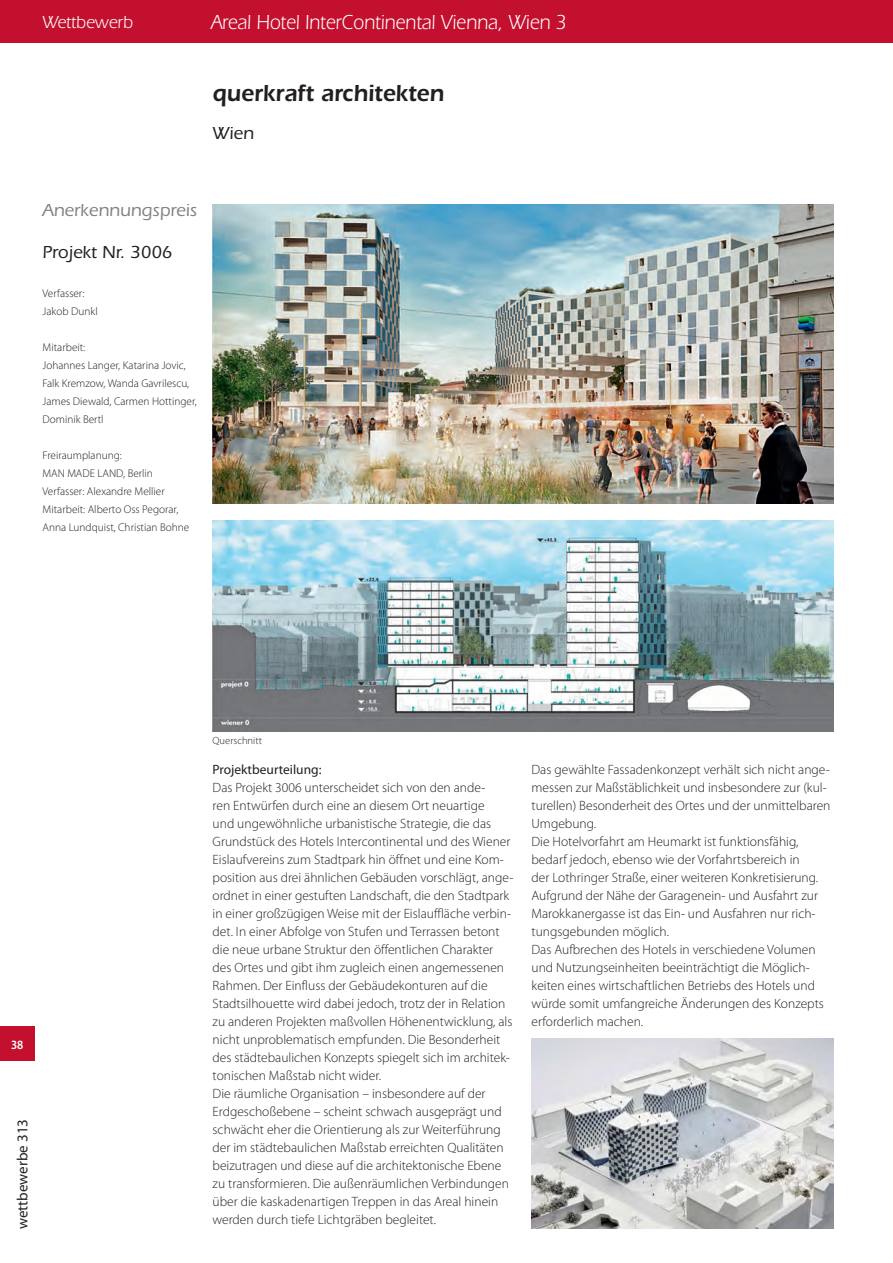
<style>
.page{position:relative;width:893px;height:1263px;background:#fff}
.page>*{position:absolute;margin:0;border:0;box-sizing:border-box;transform-origin:0 0}
.t1{font:600 24px "ITC Eras Std";color:#231f20;scale:.95 1}
.t2{font:21px "ITC Eras Std";color:#fff;scale:.9 1}
.t3{font:500 18px "ITC Eras Std";color:#231f20}
.t4{font:500 18px "ITC Eras Std";color:#808285}
.t5{font:18px "ITC Eras Std";color:#fff;scale:.95 1}
.t6{font:15px "Myriad Pro";color:#231f20}
.t7{font:300 13.5px/18px "Myriad Pro";color:#231f20}
.t8{font:13.5px "Myriad Pro";color:#231f20}
.t9{font:600 12.75px "Myriad Pro";color:#fff;scale:.9 1}
.t10{font:300 11.25px/18px "Myriad Pro";color:#231f20}
.t11{font:300 10.5px "Myriad Pro";color:#231f20}
</style>
<div class="page">
<div style="left:0;top:0;width:893px;height:43px;background:#c3102e"></div>
<div style="left:0;top:1027px;width:34px;height:34px;background:#c3102e"></div>
<img style="left:213px;top:204px;width:620px;height:299px">
<img style="left:213px;top:521px;width:620px;height:211px">
<img style="left:531px;top:1039px;width:302px;height:190px">
<h3 class="t5" style="left:43px;top:12px;width:97px">Wettbewerb</h3>
<h2 class="t2" style="left:211px;top:10px;width:396px">Areal Hotel InterContinental Vienna, Wien 3</h2>
<h1 class="t1" style="left:213px;top:79px;width:245px">querkraft architekten</h1>
<h3 class="t3" style="left:213px;top:123px;width:43px">Wien</h3>
<h3 class="t4" style="left:43px;top:200px;width:156px">Anerkennungspreis</h3>
<h3 class="t3" style="left:43px;top:242px;width:131px">Projekt Nr. 3006</h3>
<p class="t10" style="left:43px;top:284px;width:57px">Verfasser:<br>Jakob Dunkl</p>
<p class="t10" style="left:43px;top:338px;width:156px">Mitarbeit:<br>Johannes Langer, Katarina Jovic,<br>Falk Kremzow, Wanda Gavrilescu,<br>James Diewald, Carmen Hottinger,<br>Dominik Bertl</p>
<p class="t10" style="left:43px;top:446px;width:148px">Freiraumplanung:<br>MAN MADE LAND, Berlin<br>Verfasser: Alexandre Mellier<br>Mitarbeit: Alberto Oss Pegorar,<br>Anna Lundquist, Christian Bohne</p>
<p class="t9" style="left:11px;top:1036px;width:15px">38</p>
<p class="t6" style="left:13px;top:1229px;width:112px;rotate:-90deg">wettbewerbe 313</p>
<p class="t11" style="left:213px;top:734px;width:51px">Querschnitt</p>
<p class="t8" style="left:213px;top:761px;width:110px">Projektbeurteilung:</p>
<p class="t7" style="left:213px;top:778px;width:302px">Das Projekt 3006 unterscheidet sich von den ande-<br>ren Entwürfen durch eine an diesem Ort neuartige<br>und ungewöhnliche urbanistische Strategie, die das Grundstück des Hotels Intercontinental und des Wiener Eislaufvereins zum Stadtpark hin öffnet und eine Kom&shy;position aus drei ähnlichen Gebäuden vorschlägt, ange&shy;ordnet in einer gestuften Landschaft, die den Stadtpark in einer großzügigen Weise mit der Eislauffläche verbin&shy;det. In einer Abfolge von Stufen und Terrassen betont die neue urbane Struktur den öffentlichen Charakter des Ortes und gibt ihm zugleich einen angemessenen Rahmen. Der Einfluss der Gebäudekonturen auf die Stadtsilhouette wird dabei jedoch, trotz der in Relation zu anderen Projekten maßvollen Höhenentwicklung, als nicht unproblematisch empfunden. Die Besonderheit des städtebaulichen Konzepts spiegelt sich im architek&shy;tonischen Maßstab nicht wider.<br>Die räumliche Organisation – insbesondere auf der Erdgeschoßebene – scheint schwach ausgeprägt und schwächt eher die Orientierung als zur Weiterführung der im städtebaulichen Maßstab erreichten Qualitäten beizutragen und diese auf die architektonische Ebene zu transformieren. Die außenräumlichen Verbindungen über die kaskadenartigen Treppen in das Areal hinein werden durch tiefe Lichtgräben begleitet.</p>
<p class="t7" style="left:531px;top:760px;width:300px">Das gewählte Fassadenkonzept verhält sich nicht ange&shy;messen zur Maßstäblichkeit und insbesondere zur (kul&shy;turellen) Besonderheit des Ortes und der unmittelbaren Umgebung.<br>Die Hotelvorfahrt am Heumarkt ist funktionsfähig, bedarf jedoch, ebenso wie der Vorfahrtsbereich in<br>der Lothringer Straße, einer weiteren Konkretisierung.<br>Aufgrund der Nähe der Garagenein- und Ausfahrt zur Marokkanergasse ist das Ein- und Ausfahren nur rich&shy;tungsgebunden möglich.<br>Das Aufbrechen des Hotels in verschiedene Volumen und Nutzungseinheiten beeinträchtigt die Möglich&shy;keiten eines wirtschaftlichen Betriebs des Hotels und würde somit umfangreiche Änderungen des Konzepts erforderlich machen.</p>
</div>
